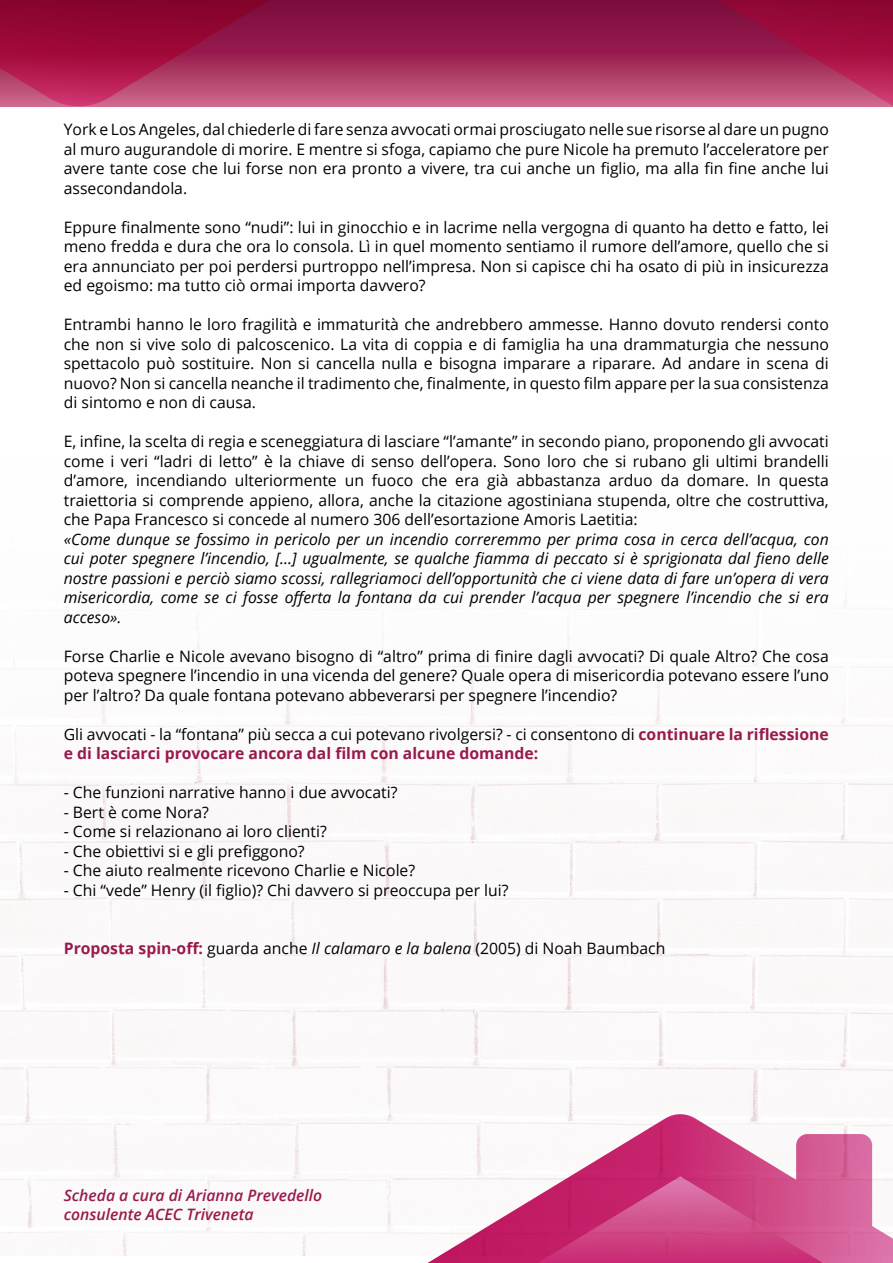
<style>
.page{position:relative;width:893px;height:1263px;background:#fff}
.page>*{position:absolute;margin:0;border:0;box-sizing:border-box;transform-origin:0 0}
.t1{font:15.75px/19.5px "Open Sans";color:#000;text-align:justify}
.t2{font:italic 15.75px/19.5px "Open Sans";color:#000;text-align:justify}
.t3{font:700 15.75px/19.5px "Open Sans";color:#981a4d}
.t4{font:italic 600 15.75px/19.5px "Open Sans";color:#981a4d}
.s1{font-weight:400;color:#000}
.s2{font-weight:700;color:#981a4d}
.s3{font-style:italic}
</style>
<div class="page">
<img style="left:0;top:591px;width:893px;height:665px">
<svg style="left:354px;top:1114px;width:539px;height:149px"></svg>
<svg style="left:0;top:0;width:382px;height:106px;background:#a1224f"></svg>
<svg style="left:382px;top:0;width:511px;height:107px;background:#a02956"></svg>
<p class="t1" style="left:64px;top:119px;width:767px">York e Los Angeles, dal chiederle di fare senza avvocati ormai prosciugato nelle sue risorse al dare un pugno al muro augurandole di morire. E mentre si sfoga, capiamo che pure Nicole ha premuto l’acceleratore per avere tante cose che lui forse non era pronto a vivere, tra cui anche un figlio, ma alla fin fine anche lui assecondandola.</p>
<p class="t1" style="left:64px;top:217px;width:767px">Eppure finalmente sono “nudi”: lui in ginocchio e in lacrime nella vergogna di quanto ha detto e fatto, lei meno fredda e dura che ora lo consola. Lì in quel momento sentiamo il rumore dell’amore, quello che si era annunciato per poi perdersi purtroppo nell’impresa. Non si capisce chi ha osato di più in insicurezza ed egoismo: ma tutto ciò ormai importa davvero?</p>
<p class="t1" style="left:64px;top:314px;width:767px">Entrambi hanno le loro fragilità e immaturità che andrebbero ammesse. Hanno dovuto rendersi conto che non si vive solo di palcoscenico. La vita di coppia e di famiglia ha una drammaturgia che nessuno spettacolo può sostituire. Non si cancella nulla e bisogna imparare a riparare. Ad andare in scena di nuovo? Non si cancella neanche il tradimento che, finalmente, in questo film appare per la sua consistenza di sintomo e non di causa.</p>
<p class="t1" style="left:64px;top:431px;width:767px">E, infine, la scelta di regia e sceneggiatura di lasciare “l’amante” in secondo piano, proponendo gli avvocati come i veri “ladri di letto” è la chiave di senso dell’opera. Sono loro che si rubano gli ultimi brandelli d’amore, incendiando ulteriormente un fuoco che era già abbastanza arduo da domare. In questa traiettoria si comprende appieno, allora, anche la citazione agostiniana stupenda, oltre che costruttiva, che Papa Francesco si concede al numero 306 dell’esortazione Amoris Laetitia:</p>
<p class="t2" style="left:64px;top:529px;width:766px">«Come dunque se fossimo in pericolo per un incendio correremmo per prima cosa in cerca dell’acqua, con cui poter spegnere l’incendio, […] ugualmente, se qualche fiamma di peccato si è sprigionata dal fieno delle nostre passioni e perciò siamo scossi, rallegriamoci dell’opportunità che ci viene data di fare un’opera di vera misericordia, come se ci fosse offerta la fontana da cui prender l’acqua per spegnere l’incendio che si era acceso».</p>
<p class="t1" style="left:64px;top:646px;width:767px">Forse Charlie e Nicole avevano bisogno di “altro” prima di finire dagli avvocati? Di quale Altro? Che cosa poteva spegnere l’incendio in una vicenda del genere? Quale opera di misericordia potevano essere l’uno per l’altro? Da quale fontana potevano abbeverarsi per spegnere l’incendio?</p>
<p class="t3" style="left:64px;top:724px;width:766px"><span class="s1">Gli avvocati - la “fontana” più secca a cui potevano rivolgersi? - ci consentono di</span> continuare la riflessione e di lasciarci provocare ancora dal film con alcune domande:</p>
<p class="t1" style="left:64px;top:782px;width:335px">- Che funzioni narrative hanno i due avvocati?</p>
<p class="t1" style="left:64px;top:802px;width:147px">- Bert è come Nora?</p>
<p class="t1" style="left:64px;top:821px;width:265px">- Come si relazionano ai loro clienti?</p>
<p class="t1" style="left:64px;top:841px;width:242px">- Che obiettivi si e gli prefiggono?</p>
<p class="t1" style="left:64px;top:860px;width:353px">- Che aiuto realmente ricevono Charlie e Nicole?</p>
<p class="t1" style="left:64px;top:880px;width:446px">- Chi “vede” Henry (il figlio)? Chi davvero si preoccupa per lui?</p>
<p class="t1" style="left:64px;top:938px;width:603px"><span class="s2">Proposta spin-off:</span> guarda anche <span class="s3">Il calamaro e la balena</span> (2005) di Noah Baumbach</p>
<p class="t4" style="left:64px;top:1185px;width:260px">Scheda a cura di Arianna Prevedello consulente ACEC Triveneta</p>
</div>
